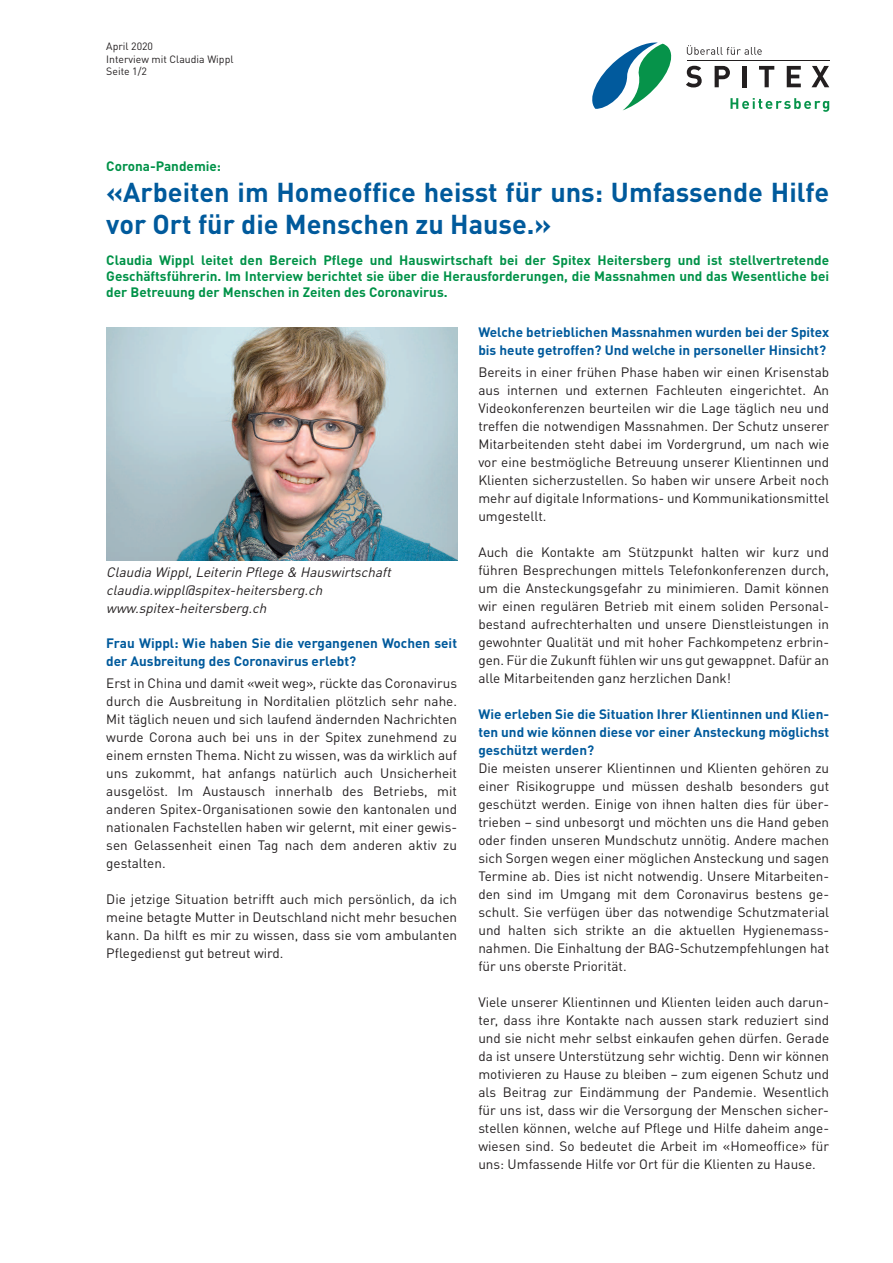
<style>
.page{position:relative;width:893px;height:1263px;background:#fff}
.page>*{position:absolute;margin:0;border:0;box-sizing:border-box;transform-origin:0 0}
.t1{font:700 27px/32.4px "DIN Pro";color:#005a9c}
.t2{font:13.5px/18px "DIN Pro";color:#231f20;text-align:justify}
.t3{font:700 13.5px/18px "DIN Pro";color:#005a9c}
.t4{font:700 13.5px/16.2px "DIN Pro";color:#009248;text-align:justify}
.t5{font:italic 13.5px/18px "DIN Pro";color:#231f20}
.t6{font:10.5px/12.6px "DIN Pro";color:#231f20}
</style>
<div class="page">
<svg style="left:592px;top:43px;width:80px;height:67px"></svg>
<svg style="left:686px;top:66px;width:16px;height:21px"></svg>
<svg style="left:715px;top:66px;width:15px;height:21px"></svg>
<div style="left:742px;top:66px;width:5px;height:21px;background:#231f20"></div>
<svg style="left:759px;top:66px;width:15px;height:21px"></svg>
<svg style="left:787px;top:66px;width:14px;height:21px"></svg>
<svg style="left:811px;top:66px;width:18px;height:21px"></svg>
<hr style="left:687px;top:60px;width:142px;height:1px;background:#231f20">
<svg style="left:687px;top:45px;width:75px;height:10px"></svg>
<svg style="left:730px;top:98px;width:99px;height:14px"></svg>
<img style="left:106px;top:327px;width:351px;height:233px">
<p class="t6" style="left:106px;top:41px;width:129px">April 2020<br>Interview mit Claudia Wippl<br>Seite 1/2</p>
<p class="t4" style="left:106px;top:160px;width:116px">Corona-Pandemie:</p>
<h1 class="t1" style="left:106px;top:179px;width:724px">«Arbeiten im Homeoffice heisst für uns: Umfassende Hilfe vor Ort für die Menschen zu Hause.»</h1>
<p class="t4" style="left:106px;top:253px;width:724px">Claudia Wippl leitet den Bereich Pflege und Hauswirtschaft bei der Spitex Heitersberg und ist stellvertretende Geschäftsführerin. Im Interview berichtet sie über die Herausforderungen, die Massnahmen und das Wesentliche bei der Betreuung der Menschen in Zeiten des Coronavirus.</p>
<p class="t5" style="left:106px;top:565px;width:289px">Claudia Wippl, Leiterin Pflege &amp; Hauswirtschaft claudia.wippl@spitex-heitersberg.ch www.spitex-heitersberg.ch</p>
<p class="t3" style="left:106px;top:635px;width:352px">Frau Wippl: Wie haben Sie die vergangenen Wochen seit der Ausbreitung des Coronavirus erlebt?</p>
<p class="t2" style="left:106px;top:676px;width:352px">Erst in China und damit «weit weg», rückte das Coronavirus durch die Ausbreitung in Norditalien plötzlich sehr nahe.<br>Mit täglich neuen und sich laufend ändernden Nachrichten wurde Corona auch bei uns in der Spitex zunehmend zu einem ernsten Thema. Nicht zu wissen, was da wirklich auf uns zukommt, hat anfangs natürlich auch Unsicherheit ausgelöst. Im Austausch innerhalb des Betriebs, mit anderen Spitex-Organisationen sowie den kantonalen und nationalen Fachstellen haben wir gelernt, mit einer gewis&shy;sen Gelassenheit einen Tag nach dem anderen aktiv zu gestalten.</p>
<p class="t2" style="left:106px;top:892px;width:352px">Die jetzige Situation betrifft auch mich persönlich, da ich meine betagte Mutter in Deutschland nicht mehr besuchen kann. Da hilft es mir zu wissen, dass sie vom ambulanten Pflegedienst gut betreut wird.</p>
<p class="t3" style="left:478px;top:324px;width:352px">Welche betrieblichen Massnahmen wurden bei der Spitex bis heute getroffen? Und welche in personeller Hinsicht?</p>
<p class="t2" style="left:478px;top:365px;width:352px">Bereits in einer frühen Phase haben wir einen Krisenstab aus internen und externen Fachleuten eingerichtet. An Videokonferenzen beurteilen wir die Lage täglich neu und treffen die notwendigen Massnahmen. Der Schutz unserer Mitarbeitenden steht dabei im Vordergrund, um nach wie vor eine bestmögliche Betreuung unserer Klientinnen und Klienten sicherzustellen. So haben wir unsere Arbeit noch mehr auf digitale Informations- und Kommunikationsmittel umgestellt.</p>
<p class="t2" style="left:478px;top:545px;width:352px">Auch die Kontakte am Stützpunkt halten wir kurz und führen Besprechungen mittels Telefonkonferenzen durch, um die Ansteckungsgefahr zu minimieren. Damit können wir einen regulären Betrieb mit einem soliden Personal&shy;bestand aufrechterhalten und unsere Dienstleistungen in gewohnter Qualität und mit hoher Fachkompetenz erbrin&shy;gen. Für die Zukunft fühlen wir uns gut gewappnet. Dafür an alle Mitarbeitenden ganz herzlichen Dank!</p>
<p class="t3" style="left:478px;top:707px;width:352px;text-align:justify">Wie erleben Sie die Situation Ihrer Klientinnen und Klien&shy;ten und wie können diese vor einer Ansteckung möglichst geschützt werden?</p>
<p class="t2" style="left:478px;top:761px;width:352px">Die meisten unserer Klientinnen und Klienten gehören zu einer Risikogruppe und müssen deshalb besonders gut geschützt werden. Einige von ihnen halten dies für über&shy;trieben – sind unbesorgt und möchten uns die Hand geben oder finden unseren Mundschutz unnötig. Andere machen sich Sorgen wegen einer möglichen Ansteckung und sagen Termine ab. Dies ist nicht notwendig. Unsere Mitarbeiten&shy;den sind im Umgang mit dem Coronavirus bestens ge&shy;schult. Sie verfügen über das notwendige Schutzmaterial und halten sich strikte an die aktuellen Hygienemass&shy;nahmen. Die Einhaltung der BAG-Schutzempfehlungen hat für uns oberste Priorität.</p>
<p class="t2" style="left:478px;top:995px;width:352px">Viele unserer Klientinnen und Klienten leiden auch darun&shy;ter, dass ihre Kontakte nach aussen stark reduziert sind und sie nicht mehr selbst einkaufen gehen dürfen. Gerade da ist unsere Unterstützung sehr wichtig. Denn wir können motivieren zu Hause zu bleiben – zum eigenen Schutz und als Beitrag zur Eindämmung der Pandemie. Wesentlich für uns ist, dass wir die Versorgung der Menschen sicher&shy;stellen können, welche auf Pflege und Hilfe daheim ange&shy;wiesen sind. So bedeutet die Arbeit im «Homeoffice» für uns: Umfassende Hilfe vor Ort für die Klienten zu Hause.</p>
</div>
